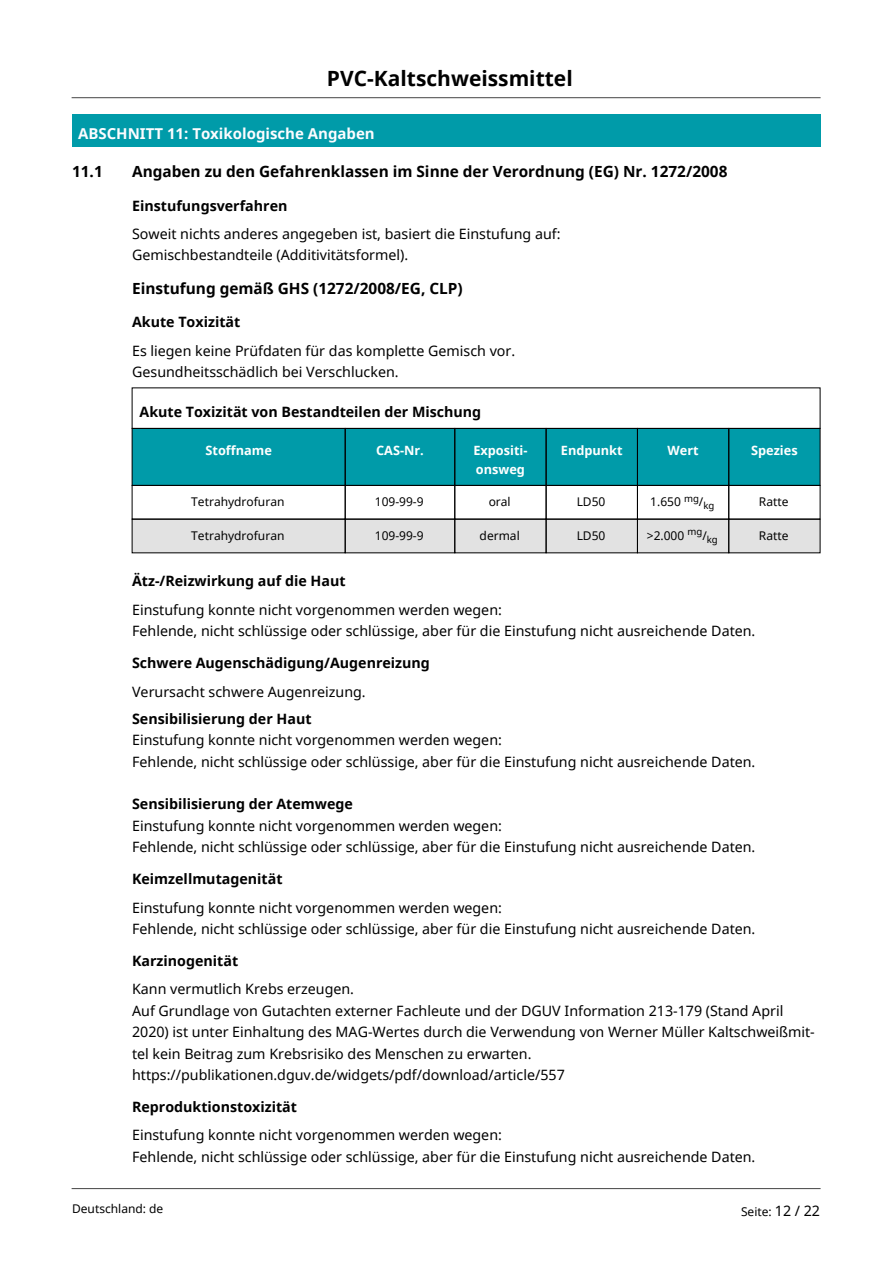
<style>
.page{position:relative;width:893px;height:1263px;background:#fff}
.page>*{position:absolute;margin:0;border:0;box-sizing:border-box;transform-origin:0 0}
.t1{font:700 21px "Noto Sans";color:#000}
.t2{font:700 15.3px "Noto Sans";color:#000}
.t3{font:700 15px "Noto Sans";color:#fcfcff}
.t4{font:14.25px/21.3px "Noto Sans";color:#000}
.t5{font:700 14.25px "Noto Sans";color:#000}
.t6{font:700 12.75px/19.2px "Noto Sans";color:#fff}
.t7{font:12px "Noto Sans";color:#000}
.s1{font-size:14.25px}
</style>
<div class="page">
<div style="left:72px;top:114px;width:748px;height:33px;background:#009ba9"></div>
<div style="left:132px;top:428px;width:213px;height:57px;background:#009ba9"></div>
<div style="left:345px;top:428px;width:110px;height:57px;background:#009ba9"></div>
<div style="left:455px;top:428px;width:91px;height:57px;background:#009ba9"></div>
<div style="left:546px;top:428px;width:91px;height:57px;background:#009ba9"></div>
<div style="left:637px;top:428px;width:92px;height:57px;background:#009ba9"></div>
<div style="left:729px;top:428px;width:91px;height:57px;background:#009ba9"></div>
<div style="left:132px;top:519px;width:213px;height:34px;background:#e2e2e2"></div>
<div style="left:345px;top:519px;width:110px;height:34px;background:#e2e2e2"></div>
<div style="left:455px;top:519px;width:91px;height:34px;background:#e2e2e2"></div>
<div style="left:546px;top:519px;width:91px;height:34px;background:#e2e2e2"></div>
<div style="left:637px;top:519px;width:92px;height:34px;background:#e2e2e2"></div>
<div style="left:729px;top:519px;width:91px;height:34px;background:#e2e2e2"></div>
<div style="left:132px;top:428px;width:214px;height:58px;border:1px solid #000"></div>
<div style="left:345px;top:428px;width:110px;height:58px;border:1px solid #000"></div>
<div style="left:454px;top:428px;width:92px;height:58px;border:1px solid #000"></div>
<div style="left:546px;top:428px;width:92px;height:58px;border:1px solid #000"></div>
<div style="left:637px;top:428px;width:92px;height:58px;border:1px solid #000"></div>
<div style="left:728px;top:428px;width:92px;height:58px;border:1px solid #000"></div>
<div style="left:132px;top:485px;width:214px;height:34px;border:1px solid #000"></div>
<div style="left:345px;top:485px;width:110px;height:34px;border:1px solid #000"></div>
<div style="left:454px;top:485px;width:92px;height:34px;border:1px solid #000"></div>
<div style="left:546px;top:485px;width:92px;height:34px;border:1px solid #000"></div>
<div style="left:637px;top:485px;width:92px;height:34px;border:1px solid #000"></div>
<div style="left:728px;top:485px;width:92px;height:34px;border:1px solid #000"></div>
<div style="left:132px;top:519px;width:214px;height:34px;border:1px solid #000"></div>
<div style="left:345px;top:519px;width:110px;height:34px;border:1px solid #000"></div>
<div style="left:454px;top:519px;width:92px;height:34px;border:1px solid #000"></div>
<div style="left:546px;top:519px;width:92px;height:34px;border:1px solid #000"></div>
<div style="left:637px;top:519px;width:92px;height:34px;border:1px solid #000"></div>
<div style="left:728px;top:519px;width:92px;height:34px;border:1px solid #000"></div>
<hr style="left:72px;top:97px;width:748px;height:1px;background:#454545">
<hr style="left:72px;top:1188px;width:748px;height:1px;background:#454545">
<h1 class="t1" style="left:327px;top:63px;width:247px">PVC-Kaltschweissmittel</h1>
<p class="t3" style="left:78px;top:123px;width:298px">ABSCHNITT 11: Toxikologische Angaben</p>
<p class="t2" style="left:72px;top:161px;width:32px">11.1</p>
<p class="t2" style="left:132px;top:161px;width:597px">Angaben zu den Gefahrenklassen im Sinne der Verordnung (EG) Nr. 1272/2008</p>
<p class="t5" style="left:132px;top:195px;width:157px">Einstufungsverfahren</p>
<p class="t4" style="left:132px;top:223px;width:430px">Soweit nichts anderes angegeben ist, basiert die Einstufung auf:<br>Gemischbestandteile (Additivitätsformel).</p>
<p class="t2" style="left:132px;top:278px;width:332px">Einstufung gemäß GHS (1272/2008/EG, CLP)</p>
<p class="t5" style="left:132px;top:312px;width:110px">Akute Toxizität</p>
<p class="t4" style="left:132px;top:340px;width:385px">Es liegen keine Prüfdaten für das komplette Gemisch vor.<br>Gesundheitsschädlich bei Verschlucken.</p>
<p class="t5" style="left:140px;top:401px;width:343px">Akute Toxizität von Bestandteilen der Mischung</p>
<p class="t6" style="left:205px;top:440px;width:68px">Stoffname</p>
<p class="t6" style="left:376px;top:440px;width:49px">CAS-Nr.</p>
<p class="t6" style="left:473px;top:440px;width:56px">Expositi&shy;onsweg</p>
<p class="t6" style="left:561px;top:440px;width:63px">Endpunkt</p>
<p class="t6" style="left:667px;top:440px;width:33px">Wert</p>
<p class="t6" style="left:751px;top:440px;width:48px">Spezies</p>
<p class="t7" style="left:191px;top:494px;width:95px">Tetrahydrofuran</p>
<p class="t7" style="left:375px;top:494px;width:50px">109-99-9</p>
<p class="t7" style="left:489px;top:494px;width:24px">oral</p>
<p class="t7" style="left:577px;top:494px;width:30px">LD50</p>
<p class="t7" style="left:650px;top:494px;width:66px">1.650 <sup>mg</sup>/<sub>kg</sub></p>
<p class="t7" style="left:759px;top:494px;width:31px">Ratte</p>
<p class="t7" style="left:191px;top:528px;width:95px">Tetrahydrofuran</p>
<p class="t7" style="left:375px;top:528px;width:50px">109-99-9</p>
<p class="t7" style="left:480px;top:528px;width:42px">dermal</p>
<p class="t7" style="left:577px;top:528px;width:30px">LD50</p>
<p class="t7" style="left:647px;top:528px;width:72px">&gt;2.000 <sup>mg</sup>/<sub>kg</sub></p>
<p class="t7" style="left:759px;top:528px;width:31px">Ratte</p>
<p class="t5" style="left:132px;top:571px;width:215px">Ätz-/Reizwirkung auf die Haut</p>
<p class="t4" style="left:132px;top:599px;width:625px">Einstufung konnte nicht vorgenommen werden wegen:<br>Fehlende, nicht schlüssige oder schlüssige, aber für die Einstufung nicht ausreichende Daten.</p>
<p class="t5" style="left:132px;top:653px;width:299px">Schwere Augenschädigung/Augenreizung</p>
<p class="t4" style="left:132px;top:680px;width:235px">Verursacht schwere Augenreizung.</p>
<p class="t5" style="left:132px;top:709px;width:181px">Sensibilisierung der Haut</p>
<p class="t4" style="left:132px;top:729px;width:625px">Einstufung konnte nicht vorgenommen werden wegen:<br>Fehlende, nicht schlüssige oder schlüssige, aber für die Einstufung nicht ausreichende Daten.</p>
<p class="t5" style="left:132px;top:794px;width:222px">Sensibilisierung der Atemwege</p>
<p class="t4" style="left:132px;top:815px;width:625px">Einstufung konnte nicht vorgenommen werden wegen:<br>Fehlende, nicht schlüssige oder schlüssige, aber für die Einstufung nicht ausreichende Daten.</p>
<p class="t5" style="left:132px;top:869px;width:152px">Keimzellmutagenität</p>
<p class="t4" style="left:132px;top:896px;width:625px">Einstufung konnte nicht vorgenommen werden wegen:<br>Fehlende, nicht schlüssige oder schlüssige, aber für die Einstufung nicht ausreichende Daten.</p>
<p class="t5" style="left:132px;top:951px;width:108px">Karzinogenität</p>
<p class="t4" style="left:132px;top:978px;width:684px">Kann vermutlich Krebs erzeugen.<br>Auf Grundlage von Gutachten externer Fachleute und der DGUV Information 213-179 (Stand April 2020) ist unter Einhaltung des MAG-Wertes durch die Verwendung von Werner Müller Kaltschweißmit&shy;tel kein Beitrag zum Krebsrisiko des Menschen zu erwarten. https://publikationen.dguv.de/widgets/pdf/download/article/557</p>
<p class="t5" style="left:132px;top:1097px;width:166px">Reproduktionstoxizität</p>
<p class="t4" style="left:132px;top:1124px;width:625px">Einstufung konnte nicht vorgenommen werden wegen:<br>Fehlende, nicht schlüssige oder schlüssige, aber für die Einstufung nicht ausreichende Daten.</p>
<p class="t7" style="left:72px;top:1200px;width:93px">Deutschland: de</p>
<p class="t7" style="left:741px;top:1203px;width:81px">Seite: <span class="s1">12 / 22</span></p>
</div>
